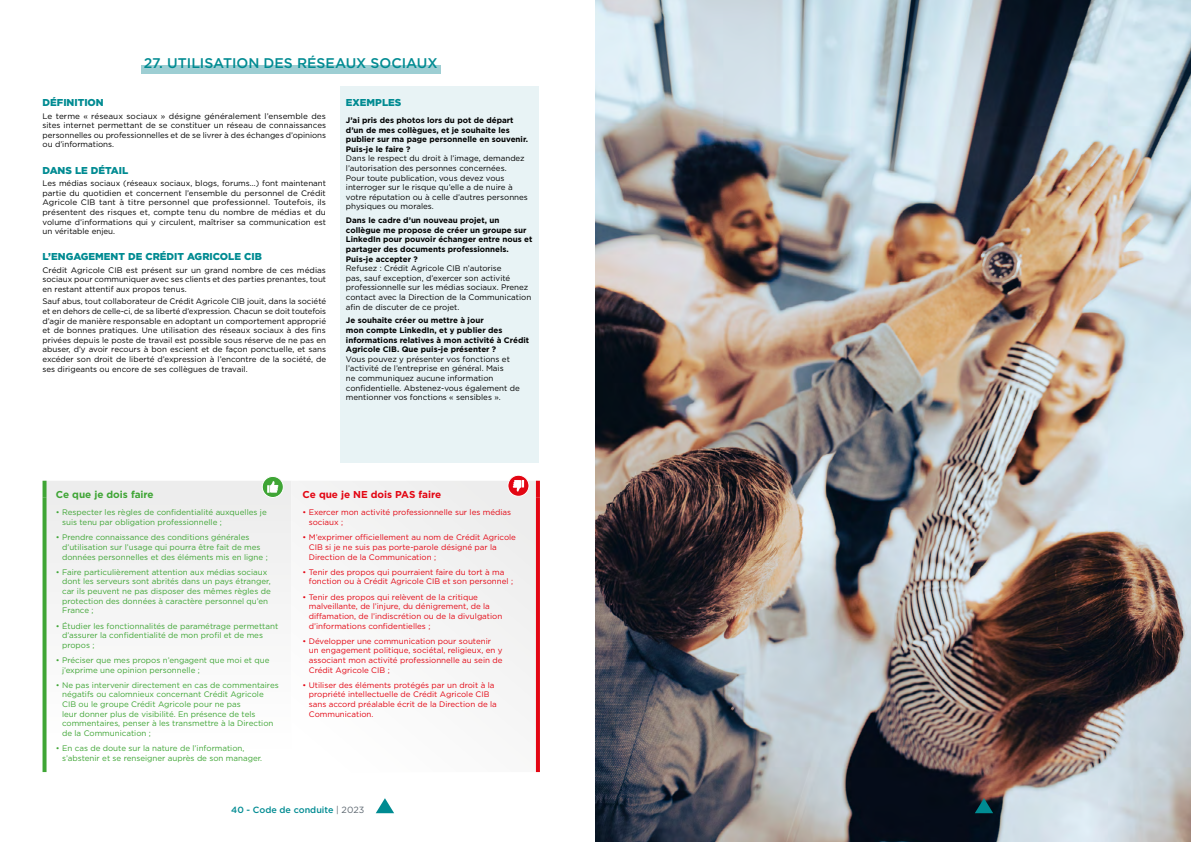
<style>
.page{position:relative;width:1191px;height:842px;background:#fff}
.page>*{position:absolute;margin:0;border:0;box-sizing:border-box;transform-origin:0 0}
.FICHE_TITRE{font:500 14px "Gotham";color:#008b92}
.FICHE_SOUS_TITRE{font:900 10px "Gotham";color:#008b92}
.t1{font:700 10px "Gotham";color:#e30613}
.t2{font:700 10px "Gotham";color:#3fa535}
.t3{font:500 9px "Gotham";color:#008b92}
.FICHE_TEXTE_COURANT{font:8px/9.6px "Gotham";color:#000;text-align:justify}
.FICHE_texte_-_Dois_f{font:8px/9.6px "Gotham";color:#3fa535}
.FICHE_TEXTE_Ne_dois{font:8px/9.6px "Gotham";color:#e30613}
.FICHE_EXEMPLE_Texte{font:8px/9.6px "Gotham";color:#000}
.FICHE_EXEMPLE_Texte-2{font:700 8px/9.6px "Gotham";color:#000}
.s1{font-weight:400;color:#5d6770}
</style>
<div class="page">
<div style="left:141px;top:65px;width:299px;height:9px;background:#9dced3"></div>
<div style="left:340px;top:87px;width:199px;height:376px;background:#e8f3f5"></div>
<div style="left:47px;top:481px;width:244px;height:123px;background:#f0f0f0"></div>
<div style="left:292px;top:481px;width:244px;height:291px;background:#f6f6f6"></div>
<hr style="left:536px;top:481px;width:4px;height:17px;background:#e30613">
<hr style="left:536px;top:498px;width:4px;height:274px;background:#e30613">
<svg style="left:43px;top:481px;width:4px;height:17px"></svg>
<svg style="left:43px;top:498px;width:4px;height:274px"></svg>
<div style="left:262px;top:476px;width:21px;height:21px;background:#3fa535;border-radius:50%"></div>
<div style="left:262px;top:476px;width:22px;height:22px;border:1px solid #fff;border-radius:50%"></div>
<svg style="left:267px;top:481px;width:11px;height:12px"></svg>
<svg style="left:508px;top:475px;width:21px;height:21px"></svg>
<div style="left:507px;top:475px;width:22px;height:22px;border:1px solid #fff;border-radius:50%"></div>
<svg style="left:513px;top:480px;width:11px;height:12px"></svg>
<img style="left:595px;top:0;width:596px;height:842px">
<svg style="left:376px;top:798px;width:18px;height:15px"></svg>
<svg style="left:974px;top:798px;width:19px;height:15px"></svg>
<p class="FICHE_TITRE" style="left:144px;top:54px;width:295px">27. UTILISATION DES RÉSEAUX SOCIAUX</p>
<p class="FICHE_SOUS_TITRE" style="left:43px;top:96px;width:63px">DÉFINITION</p>
<p class="FICHE_TEXTE_COURANT" style="left:43px;top:111px;width:285px">Le terme « réseaux sociaux » désigne généralement l’ensemble des sites internet permettant de se constituer un réseau de connaissances personnelles ou professionnelles et de se livrer à des échanges d’opinions ou d’informations.</p>
<p class="FICHE_SOUS_TITRE" style="left:43px;top:163px;width:87px">DANS LE DÉTAIL</p>
<p class="FICHE_TEXTE_COURANT" style="left:43px;top:178px;width:285px">Les médias sociaux (réseaux sociaux, blogs, forums...) font maintenant partie du quotidien et concernent l’ensemble du personnel de Crédit Agricole CIB tant à titre personnel que professionnel. Toutefois, ils présentent des risques et, compte tenu du nombre de médias et du volume d’informations qui y circulent, maîtriser sa communication est un véritable enjeu.</p>
<p class="FICHE_SOUS_TITRE" style="left:43px;top:250px;width:221px">L’ENGAGEMENT DE CRÉDIT AGRICOLE CIB</p>
<p class="FICHE_TEXTE_COURANT" style="left:43px;top:265px;width:285px">Crédit Agricole CIB est présent sur un grand nombre de ces médias sociaux pour communiquer avec ses clients et des parties prenantes, tout en restant attentif aux propos tenus.</p>
<p class="FICHE_TEXTE_COURANT" style="left:43px;top:297px;width:285px">Sauf abus, tout collaborateur de Crédit Agricole CIB jouit, dans la société et en dehors de celle-ci, de sa liberté d’expression. Chacun se doit toutefois d’agir de manière responsable en adoptant un comportement approprié et de bonnes pratiques. Une utilisation des réseaux sociaux à des fins privées depuis le poste de travail est possible sous réserve de ne pas en abuser, d’y avoir recours à bon escient et de façon ponctuelle, et sans excéder son droit de liberté d’expression à l’encontre de la société, de ses dirigeants ou encore de ses collègues de travail.</p>
<p class="FICHE_SOUS_TITRE" style="left:346px;top:96px;width:57px">EXEMPLES</p>
<p class="FICHE_EXEMPLE_Texte-2" style="left:346px;top:115px;width:183px">J’ai pris des photos lors du pot de départ d’un de mes collègues, et je souhaite les publier sur ma page personnelle en souvenir.<br>Puis-je le faire ?</p>
<p class="FICHE_EXEMPLE_Texte" style="left:346px;top:154px;width:183px">Dans le respect du droit à l’image, demandez l’autorisation des personnes concernées.<br>Pour toute publication, vous devez vous interroger sur le risque qu’elle a de nuire à votre réputation ou à celle d’autres personnes physiques ou morales.</p>
<p class="FICHE_EXEMPLE_Texte-2" style="left:346px;top:215px;width:188px">Dans le cadre d’un nouveau projet, un collègue me propose de créer un groupe sur LinkedIn pour pouvoir échanger entre nous et partager des documents professionnels.<br>Puis-je accepter ?</p>
<p class="FICHE_EXEMPLE_Texte" style="left:346px;top:263px;width:187px">Refusez : Crédit Agricole CIB n’autorise<br>pas, sauf exception, d’exercer son activité professionnelle sur les médias sociaux. Prenez contact avec la Direction de la Communication afin de discuter de ce projet.</p>
<p class="FICHE_EXEMPLE_Texte-2" style="left:346px;top:316px;width:185px">Je souhaite créer ou mettre à jour<br>mon compte LinkedIn, et y publier des informations relatives à mon activité à Crédit Agricole CIB. Que puis-je présenter ?</p>
<p class="FICHE_EXEMPLE_Texte" style="left:346px;top:354px;width:175px">Vous pouvez y présenter vos fonctions et l’activité de l’entreprise en général. Mais<br>ne communiquez aucune information confidentielle. Abstenez-vous également de mentionner vos fonctions « sensibles ».</p>
<p class="t2" style="left:56px;top:488px;width:99px">Ce que je dois faire</p>
<p class="t1" style="left:302px;top:488px;width:140px">Ce que je NE dois PAS faire</p>
<p class="FICHE_texte_-_Dois_f" style="left:62px;top:508px;width:206px;text-indent:-6px">• Respecter les règles de confidentialité auxquelles je suis tenu par obligation professionnelle ;</p>
<p class="FICHE_texte_-_Dois_f" style="left:62px;top:532px;width:207px;text-indent:-6px">• Prendre connaissance des conditions générales d’utilisation sur l’usage qui pourra être fait de mes données personnelles et des éléments mis en ligne ;</p>
<p class="FICHE_texte_-_Dois_f" style="left:62px;top:567px;width:210px;text-indent:-6px">• Faire particulièrement attention aux médias sociaux dont les serveurs sont abrités dans un pays étranger, car ils peuvent ne pas disposer des mêmes règles de protection des données à caractère personnel qu’en France ;</p>
<p class="FICHE_texte_-_Dois_f" style="left:62px;top:621px;width:218px;text-indent:-6px">• Étudier les fonctionnalités de paramétrage permettant d’assurer la confidentialité de mon profil et de mes propos ;</p>
<p class="FICHE_texte_-_Dois_f" style="left:62px;top:655px;width:209px;text-indent:-6px">• Préciser que mes propos n’engagent que moi et que j’exprime une opinion personnelle ;</p>
<p class="FICHE_texte_-_Dois_f" style="left:62px;top:680px;width:218px;text-indent:-6px">• Ne pas intervenir directement en cas de commentaires négatifs ou calomnieux concernant Crédit Agricole CIB ou le groupe Crédit Agricole pour ne pas<br>leur donner plus de visibilité. En présence de tels commentaires, penser à les transmettre à la Direction de la Communication ;</p>
<p class="FICHE_texte_-_Dois_f" style="left:62px;top:743px;width:202px;text-indent:-6px">• En cas de doute sur la nature de l’information, s’abstenir et se renseigner auprès de son manager.</p>
<p class="FICHE_TEXTE_Ne_dois" style="left:309px;top:508px;width:204px;text-indent:-6px">• Exercer mon activité professionnelle sur les médias sociaux ;</p>
<p class="FICHE_TEXTE_Ne_dois" style="left:309px;top:532px;width:209px;text-indent:-6px">• M’exprimer officiellement au nom de Crédit Agricole<br>CIB si je ne suis pas porte-parole désigné par la<br>Direction de la Communication ;</p>
<p class="FICHE_TEXTE_Ne_dois" style="left:309px;top:567px;width:206px;text-indent:-6px">• Tenir des propos qui pourraient faire du tort à ma fonction ou à Crédit Agricole CIB et son personnel ;</p>
<p class="FICHE_TEXTE_Ne_dois" style="left:309px;top:592px;width:195px;text-indent:-6px">• Tenir des propos qui relèvent de la critique malveillante, de l’injure, du dénigrement, de la diffamation, de l’indiscrétion ou de la divulgation d’informations confidentielles ;</p>
<p class="FICHE_TEXTE_Ne_dois" style="left:309px;top:636px;width:195px;text-indent:-6px">• Développer une communication pour soutenir un engagement politique, sociétal, religieux, en y associant mon activité professionnelle au sein de Crédit Agricole CIB ;</p>
<p class="FICHE_TEXTE_Ne_dois" style="left:309px;top:680px;width:190px;text-indent:-6px">• Utiliser des éléments protégés par un droit à la propriété intellectuelle de Crédit Agricole CIB sans accord préalable écrit de la Direction de la Communication.</p>
<p class="t3" style="left:231px;top:804px;width:135px">40 - Code de conduite <span class="s1">| 2023</span></p>
</div>
